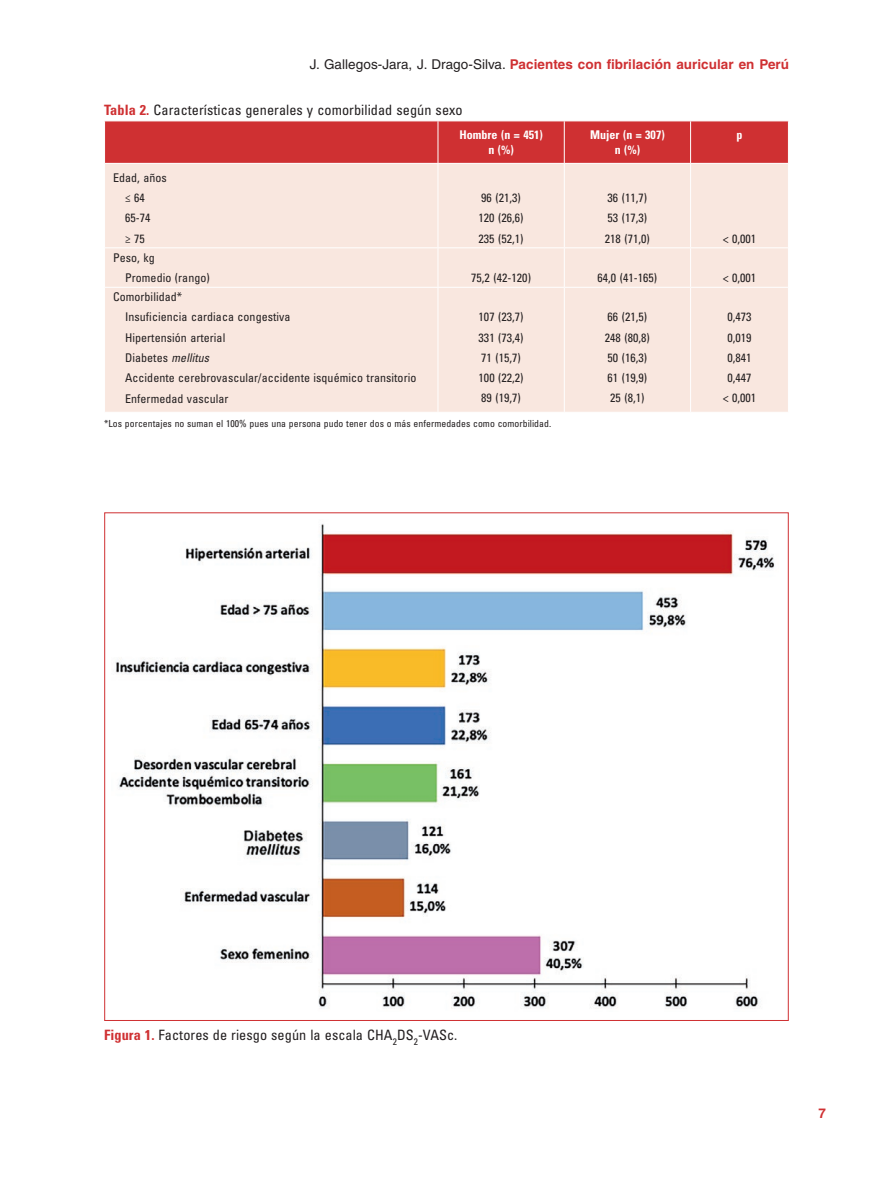
<style>
.page{position:relative;width:893px;height:1191px;background:#fff}
.page>*{position:absolute;margin:0;border:0;box-sizing:border-box;transform-origin:0 0}
.t1{font:condensed 14.25px "Univers LT Std";letter-spacing:.005em;color:#231f20}
.t2{font:700 13.5px "Helvetica LT Std";letter-spacing:.005em;color:#cf3032}
.t3{font:condensed 12px/20.2px "Univers LT Std";letter-spacing:.005em;color:#231f20}
.t4{font:700 condensed 12px/14.2px "Univers LT Std";letter-spacing:.005em;color:#fff;text-align:center}
.t5{font:condensed 9.75px "Univers LT Std";letter-spacing:.005em;color:#231f20}
.s1{font-weight:400;color:#231f20}
.s2{font-weight:700;color:#cf3032}
.s3{font-style:italic}
</style>
<div class="page">
<img style="left:115px;top:524px;width:660px;height:485px">
<div style="left:105px;top:121px;width:683px;height:42px;background:#cf3032"></div>
<div style="left:105px;top:164px;width:683px;height:248px;background:#f9e7df"></div>
<hr style="left:438px;top:121px;width:1px;height:42px;background:#fff">
<hr style="left:564px;top:121px;width:1px;height:42px;background:#fff">
<hr style="left:690px;top:121px;width:1px;height:42px;background:#fff">
<hr style="left:438px;top:248px;width:1px;height:39px;background:#fff">
<hr style="left:564px;top:248px;width:1px;height:39px;background:#fff">
<hr style="left:690px;top:248px;width:1px;height:39px;background:#fff">
<hr style="left:105px;top:247px;width:333px;height:1px;background:#fff">
<hr style="left:438px;top:247px;width:126px;height:1px;background:#fff">
<hr style="left:564px;top:247px;width:127px;height:1px;background:#fff">
<hr style="left:691px;top:247px;width:97px;height:1px;background:#fff">
<hr style="left:438px;top:164px;width:1px;height:83px;background:#fff">
<hr style="left:564px;top:164px;width:1px;height:83px;background:#fff">
<hr style="left:690px;top:164px;width:1px;height:83px;background:#fff">
<hr style="left:105px;top:287px;width:333px;height:1px;background:#fff">
<hr style="left:438px;top:287px;width:126px;height:1px;background:#fff">
<hr style="left:438px;top:288px;width:1px;height:124px;background:#fff">
<hr style="left:564px;top:287px;width:127px;height:1px;background:#fff">
<hr style="left:564px;top:288px;width:1px;height:124px;background:#fff">
<hr style="left:691px;top:287px;width:97px;height:1px;background:#fff">
<hr style="left:690px;top:288px;width:1px;height:124px;background:#fff">
<p class="t2" style="left:310px;top:56px;width:481px"><span class="s1">J. Gallegos-Jara, J. Drago-Silva.</span> Pacientes con fibrilación auricular en Perú</p>
<p class="t1" style="left:104px;top:100px;width:360px"><span class="s2">Tabla 2.</span> Características generales y comorbilidad según sexo</p>
<p class="t4" style="left:459px;top:128px;width:85px">Hombre (n = 451) n (%)</p>
<p class="t4" style="left:590px;top:128px;width:76px">Mujer (n = 307) n (%)</p>
<p class="t4" style="left:736px;top:128px;width:7px">p</p>
<p class="t3" style="left:125px;top:167px;width:43px;text-indent:-12px">Edad, años ≤ 64<br>65-74<br>≥ 75</p>
<p class="t3" style="left:479px;top:187px;width:47px">96 (21,3)<br>120 (26,6)<br>235 (52,1)</p>
<p class="t3" style="left:605px;top:187px;width:47px">36 (11,7)<br>53 (17,3)<br>218 (71,0)</p>
<p class="t3" style="left:723px;top:228px;width:35px">&lt; 0,001</p>
<p class="t3" style="left:125px;top:247px;width:86px;text-indent:-12px">Peso, kg<br>Promedio (rango)</p>
<p class="t3" style="left:471px;top:267px;width:61px">75,2 (42-120)</p>
<p class="t3" style="left:597px;top:267px;width:61px">64,0 (41-165)</p>
<p class="t3" style="left:723px;top:267px;width:35px">&lt; 0,001</p>
<p class="t3" style="left:125px;top:287px;width:293px;text-indent:-12px">Comorbilidad*<br>Insuficiencia cardiaca congestiva<br>Hipertensión arterial<br>Diabetes <span class="s3">mellitus<br></span>Accidente cerebrovascular/accidente isquémico transitorio<br>Enfermedad vascular</p>
<p class="t3" style="left:479px;top:307px;width:47px">107 (23,7)<br>331 (73,4)<br>71 (15,7)<br>100 (22,2)<br>89 (19,7)</p>
<p class="t3" style="left:605px;top:307px;width:47px;text-align:center">66 (21,5)<br>248 (80,8)<br>50 (16,3)<br>61 (19,9)<br>25 (8,1)</p>
<p class="t3" style="left:723px;top:307px;width:35px;text-align:center">0,473<br>0,019<br>0,841<br>0,447<br>&lt; 0,001</p>
<p class="t5" style="left:104px;top:417px;width:449px">*Los porcentajes no suman el 100% pues una persona pudo tener dos o más enfermedades como comorbilidad.</p>
<p class="t1" style="left:104px;top:1026px;width:355px"><span class="s2">Figura 1.</span> Factores de riesgo según la escala CHA<sub>2</sub>DS<sub>2</sub>-VASc.</p>
<p class="t2" style="left:819px;top:1104px;width:9px">7</p>
</div>
